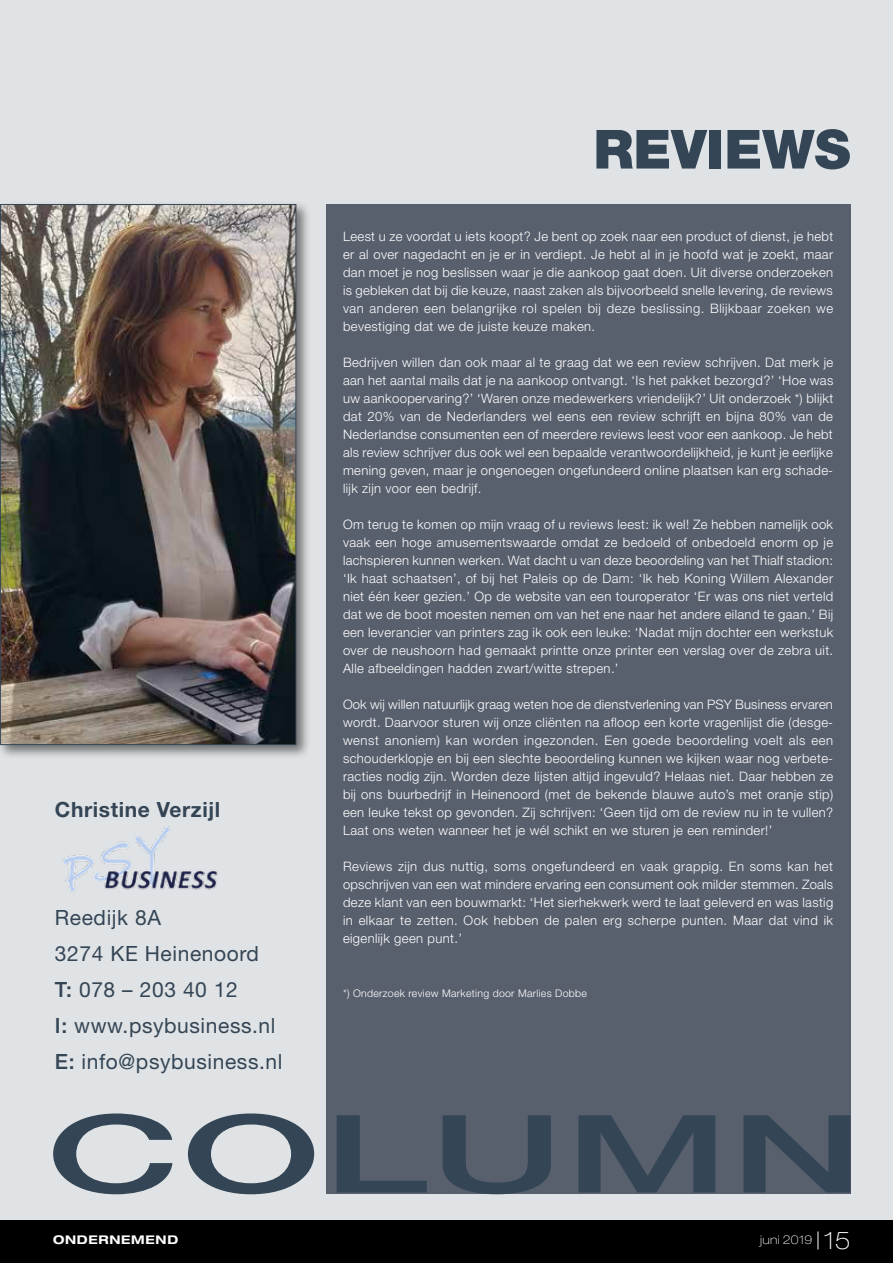
<style>
.page{position:relative;width:893px;height:1263px;background:#fff}
.page>*{position:absolute;margin:0;border:0;box-sizing:border-box;transform-origin:0 0}
.t1{font:900 54px "Helvetica Neue LT Std";color:#344555}
.t2{font:21px/36px "Helvetica Neue LT Std";letter-spacing:.03em;color:#344555}
.t3{font:700 21px "Helvetica Neue LT Std";letter-spacing:.03em;color:#344555}
.t4{font:300 13.05px/18px "Helvetica Neue LT Std";letter-spacing:.03em;color:#fff;text-align:justify}
.t5{font:700 expanded 12px "Helvetica Neue LT Std";letter-spacing:.055em;color:#fff}
.t6{font:100 expanded 12px "Helvetica Neue LT Std";letter-spacing:.02em;color:#fff}
.t7{font:300 10.5px "Helvetica Neue LT Std";letter-spacing:.03em;color:#fff}
.s1{font-weight:500}
.s2{font-size:24px}
</style>
<div class="page">
<div style="left:0;top:0;width:893px;height:1220px;background:#e0e3e5"></div>
<div style="left:326px;top:205px;width:524px;height:989px;background:#585f6d"></div>
<div style="left:0;top:201px;width:311px;height:559px;background:#000;opacity:.5"></div>
<img style="left:2px;top:206px;width:292px;height:537px">
<div style="left:0;top:204px;width:296px;height:541px;border:1px solid #344555"></div>
<svg style="left:53px;top:1113px;width:797px;height:81px"></svg>
<img style="left:62px;top:826px;width:156px;height:66px">
<div style="left:0;top:1220px;width:893px;height:43px;background:#000"></div>
<h2 class="t3" style="left:55px;top:796px;width:167px">Christine Verzijl</h2>
<h2 class="t2" style="left:55px;top:899px;width:229px">Reedijk 8A<br>3274 KE Heinenoord<br><span class="s1">T:</span> 078 – 203 40 12<br><span class="s1">I:</span> www.psybusiness.nl<br><span class="s1">E:</span> info@psybusiness.nl</h2>
<h1 class="t1" style="left:593px;top:117px;width:259px">REVIEWS</h1>
<p class="t4" style="left:343px;top:227px;width:492px">Leest u ze voordat u iets koopt? Je bent op zoek naar een product of dienst, je hebt er al over nagedacht en je er in verdiept. Je hebt al in je hoofd wat je zoekt, maar dan moet je nog beslissen waar je die aankoop gaat doen. Uit diverse onderzoeken is gebleken dat bij die keuze, naast zaken als bijvoorbeeld snelle levering, de reviews van anderen een belangrijke rol spelen bij deze beslissing. Blijkbaar zoeken we bevestiging dat we de juiste keuze maken.</p>
<p class="t4" style="left:343px;top:353px;width:492px">Bedrijven willen dan ook maar al te graag dat we een review schrijven. Dat merk je aan het aantal mails dat je na aankoop ontvangt. ‘Is het pakket bezorgd?’ ‘Hoe was uw aankoopervaring?’ ‘Waren onze medewerkers vriendelijk?’ Uit onderzoek *) blijkt dat 20% van de Nederlanders wel eens een review schrijft en bijna 80% van de Nederlandse consumenten een of meerdere reviews leest voor een aankoop. Je hebt als review schrijver dus ook wel een bepaalde verantwoordelijkheid, je kunt je eerlijke mening geven, maar je ongenoegen ongefundeerd online plaatsen kan erg schade&shy;lijk zijn voor een bedrijf.</p>
<p class="t4" style="left:343px;top:515px;width:492px">Om terug te komen op mijn vraag of u reviews leest: ik wel! Ze hebben namelijk ook vaak een hoge amusementswaarde omdat ze bedoeld of onbedoeld enorm op je lachspieren kunnen werken. Wat dacht u van deze beoordeling van het Thialf stadion: ‘Ik haat schaatsen’, of bij het Paleis op de Dam: ‘Ik heb Koning Willem Alexander niet één keer gezien.’ Op de website van een touroperator ‘Er was ons niet verteld dat we de boot moesten nemen om van het ene naar het andere eiland te gaan.’ Bij een leverancier van printers zag ik ook een leuke: ‘Nadat mijn dochter een werkstuk over de neushoorn had gemaakt printte onze printer een verslag over de zebra uit.<br>Alle afbeeldingen hadden zwart/witte strepen.’</p>
<p class="t4" style="left:343px;top:695px;width:492px">Ook wij willen natuurlijk graag weten hoe de dienstverlening van PSY Business ervaren wordt. Daarvoor sturen wij onze cliënten na afloop een korte vragenlijst die (desge&shy;wenst anoniem) kan worden ingezonden. Een goede beoordeling voelt als een schouderklopje en bij een slechte beoordeling kunnen we kijken waar nog verbete&shy;racties nodig zijn. Worden deze lijsten altijd ingevuld? Helaas niet. Daar hebben ze bij ons buurbedrijf in Heinenoord (met de bekende blauwe auto’s met oranje stip) een leuke tekst op gevonden. Zij schrijven: ‘Geen tijd om de review nu in te vullen?<br>Laat ons weten wanneer het je wél schikt en we sturen je een reminder!’</p>
<p class="t4" style="left:343px;top:857px;width:492px">Reviews zijn dus nuttig, soms ongefundeerd en vaak grappig. En soms kan het opschrijven van een wat mindere ervaring een consument ook milder stemmen. Zoals deze klant van een bouwmarkt: ‘Het sierhekwerk werd te laat geleverd en was lastig in elkaar te zetten. Ook hebben de palen erg scherpe punten. Maar dat vind ik eigenlijk geen punt.’</p>
<p class="t7" style="left:343px;top:986px;width:245px">*) Onderzoek review Marketing door Marlies Dobbe</p>
<p class="t5" style="left:53px;top:1232px;width:127px">ONDERNEMEND</p>
<p class="t6" style="left:760px;top:1233px;width:92px">juni 2019 <span class="s2">| 15</span></p>
</div>
